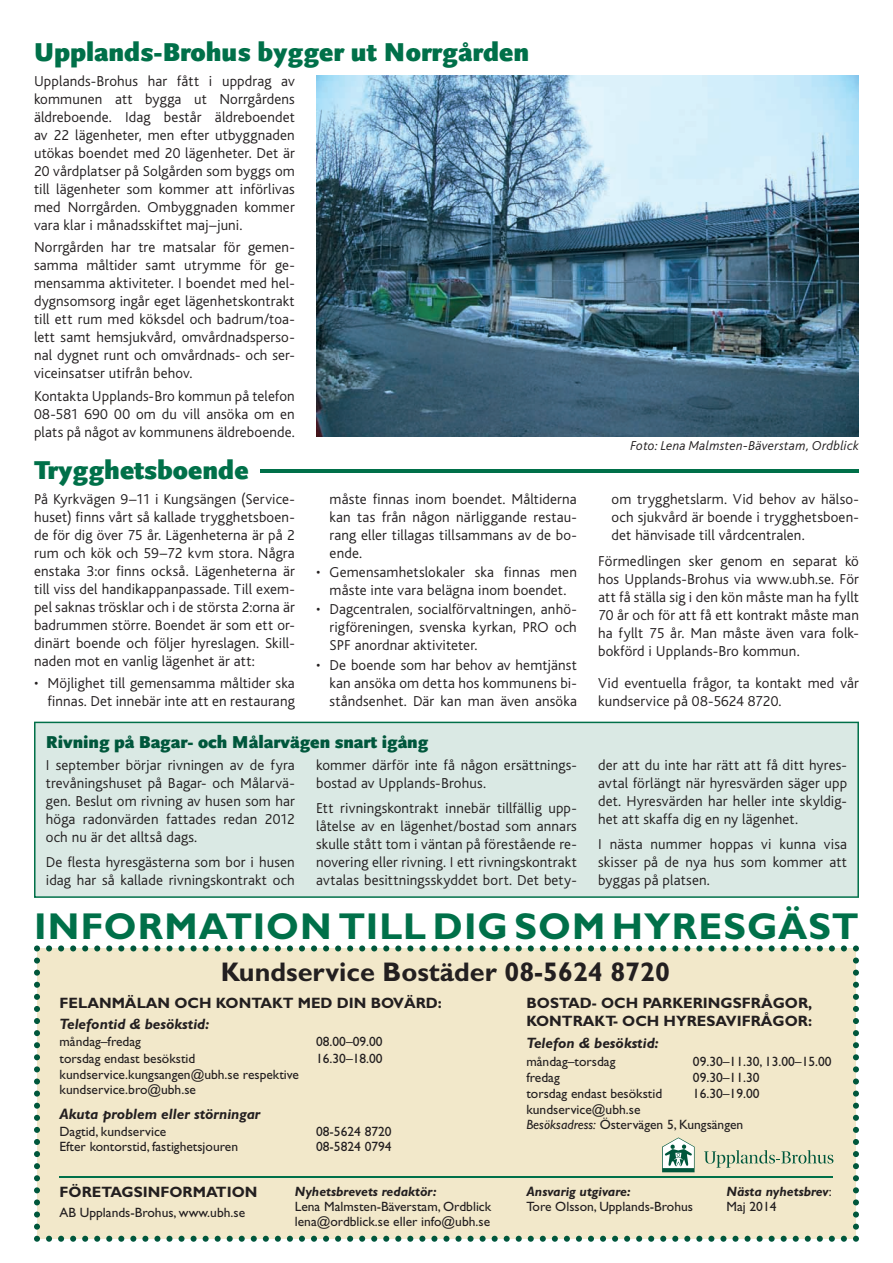
<style>
.page{position:relative;width:893px;height:1263px;background:#fff}
.page>*{position:absolute;margin:0;border:0;box-sizing:border-box;transform-origin:0 0}
.t1{font:700 37.5px "Gill Sans";letter-spacing:.03em;color:#007049}
.t2{font:900 27px "Scala Sans";color:#007049}
.t3{font:700 27px "Gill Sans";color:#231f20}
.t4{font:900 18px "Scala Sans";color:#00573c}
.t5{font:300 15px/18px "Bliss";letter-spacing:.01em;color:#231f20;text-align:justify}
.t6{font:700 15px/18px "Gill Sans";color:#231f20}
.t7{font:italic 700 15px "Gill Sans";color:#231f20}
.t8{font:13.5px/15px "Gill Sans";color:#231f20}
.t9{font:italic 700 13.5px/15px "Gill Sans";color:#231f20}
.t10{font:italic 300 13.5px "Bliss";letter-spacing:.015em;color:#231f20}
.s1{font-style:italic}
.s2{font-weight:400;font-style:normal}
</style>
<div class="page">
<div style="left:34px;top:945px;width:825px;height:297px;background:#f2e8ca"></div>
<svg style="left:704px;top:1150px;width:129px;height:18px"></svg>
<svg style="left:662px;top:1137px;width:33px;height:35px"></svg>
<hr style="left:60px;top:1176px;width:773px;height:1px;background:#007049">
<img style="left:316px;top:75px;width:543px;height:362px">
<hr style="left:260px;top:469px;width:599px;height:3px;background:#007049">
<div style="left:34px;top:722px;width:825px;height:176px;background:#dae9e4"></div>
<h2 class="t2" style="left:34px;top:38px;width:497px">Upplands-Brohus bygger ut Norrgården</h2>
<p class="t5" style="left:34px;top:72px;width:262px">Upplands-Brohus har fått i uppdrag av kommunen att bygga ut Norrgårdens äldreboende. Idag består äldreboendet av 22 lägenheter, men efter utbyggnaden utökas boendet med 20 lägenheter. Det är 20 vårdplatser på Solgården som byggs om till lägenheter som kommer att införlivas med Norrgården. Ombyggnaden kommer vara klar i månadsskiftet maj–juni.</p>
<p class="t5" style="left:34px;top:239px;width:262px">Norrgården har tre matsalar för gemen&shy;samma måltider samt utrymme för ge&shy;mensamma aktiviteter. I boendet med hel&shy;dygnsomsorg ingår eget lägenhetskontrakt till ett rum med köksdel och badrum/toa&shy;lett samt hemsjukvård, omvårdnadsperso&shy;nal dygnet runt och omvårdnads- och ser&shy;viceinsatser utifrån behov.</p>
<p class="t5" style="left:34px;top:387px;width:262px">Kontakta Upplands-Bro kommun på telefon 08-581 690 00 om du vill ansöka om en plats på något av kommunens äldreboende.</p>
<h2 class="t2" style="left:34px;top:456px;width:216px">Trygghetsboende</h2>
<p class="t5" style="left:34px;top:490px;width:262px">På Kyrkvägen 9–11 i Kungsängen (Service&shy;huset) finns vårt så kallade trygghetsboen&shy;de för dig över 75 år. Lägenheterna är på 2 rum och kök och 59–72 kvm stora. Några enstaka 3:or finns också. Lägenheterna är till viss del handikappanpassade. Till exem&shy;pel saknas trösklar och i de största 2:orna är badrummen större. Boendet är som ett or&shy;dinärt boende och följer hyreslagen. Skill&shy;naden mot en vanlig lägenhet är att:</p>
<p class="t5" style="left:34px;top:674px;width:262px;text-align:right">• Möjlighet till gemensamma måltider ska finnas. Det innebär inte att en restaurang</p>
<p class="t5" style="left:330px;top:490px;width:249px">måste finnas inom boendet. Måltiderna kan tas från någon närliggande restau&shy;rang eller tillagas tillsammans av de bo&shy;ende.</p>
<p class="t5" style="left:316px;top:563px;width:262px;text-align:center">• Gemensamhetslokaler ska finnas men måste inte vara belägna inom boendet.</p>
<p class="t5" style="left:330px;top:601px;width:249px;text-indent:-14px">• Dagcentralen, socialförvaltningen, anhö&shy;rigföreningen, svenska kyrkan, PRO och SPF anordnar aktiviteter.</p>
<p class="t5" style="left:330px;top:656px;width:249px;text-indent:-14px">• De boende som har behov av hemtjänst kan ansöka om detta hos kommunens bi&shy;ståndsenhet. Där kan man även ansöka</p>
<p class="t4" style="left:46px;top:732px;width:384px">Rivning på Bagar- och Målarvägen snart igång</p>
<p class="t5" style="left:46px;top:757px;width:250px">I september börjar rivningen av de fyra trevåningshuset på Bagar- och Målarvä&shy;gen. Beslut om rivning av husen som har höga radonvärden fattades redan 2012 och nu är det alltså dags.</p>
<p class="t5" style="left:46px;top:853px;width:250px">De flesta hyresgästerna som bor i husen idag har så kallade rivningskontrakt och</p>
<p class="t5" style="left:316px;top:757px;width:262px">kommer därför inte få någon ersättnings&shy;bostad av Upplands-Brohus.</p>
<p class="t5" style="left:316px;top:799px;width:262px">Ett rivningskontrakt innebär tillfällig upp&shy;låtelse av en lägenhet/bostad som annars skulle stått tom i väntan på förestående re&shy;novering eller rivning. I ett rivningskontrakt avtalas besittningsskyddet bort. Det bety-</p>
<p class="t10" style="left:630px;top:439px;width:230px">Foto: Lena Malmsten-Bäverstam, Ordblick</p>
<p class="t5" style="left:612px;top:490px;width:249px">om trygghetslarm. Vid behov av hälso&shy;och sjukvård är boende i trygghetsboen&shy;det hänvisade till vårdcentralen.</p>
<p class="t5" style="left:598px;top:553px;width:262px">Förmedlingen sker genom en separat kö hos Upplands-Brohus via www.ubh.se. För att få ställa sig i den kön måste man ha fyllt 70 år och för att få ett kontrakt måste man ha fyllt 75 år. Man måste även vara folk&shy;bokförd i Upplands-Bro kommun.</p>
<p class="t5" style="left:598px;top:674px;width:262px">Vid eventuella frågor, ta kontakt med vår kundservice på 08-5624 8720.</p>
<p class="t5" style="left:598px;top:757px;width:250px">der att du inte har rätt att få ditt hyres&shy;avtal förlängt när hyresvärden säger upp det. Hyresvärden har heller inte skyldig&shy;het att skaffa dig en ny lägenhet.</p>
<p class="t5" style="left:598px;top:835px;width:250px">I nästa nummer hoppas vi kunna visa skisser på de nya hus som kommer att byggas på platsen.</p>
<h1 class="t1" style="left:34px;top:904px;width:826px">INFORMATION TILL DIG SOM HYRESGÄST</h1>
<h2 class="t3" style="left:221px;top:956px;width:451px">Kundservice Bostäder 08-5624 8720</h2>
<p class="t6" style="left:60px;top:994px;width:384px">FELANMÄLAN OCH KONTAKT MED DIN BOVÄRD:</p>
<p class="t7" style="left:60px;top:1015px;width:151px">Telefontid &amp; besökstid:</p>
<p class="t8" style="left:60px;top:1034px;width:83px">måndag–fredag</p>
<p class="t8" style="left:316px;top:1034px;width:68px">08.00–09.00</p>
<p class="t8" style="left:60px;top:1050px;width:137px">torsdag endast besökstid</p>
<p class="t8" style="left:316px;top:1050px;width:68px">16.30–18.00</p>
<p class="t8" style="left:60px;top:1067px;width:241px">kundservice.kungsangen@ubh.se respektive kundservice.bro@ubh.se</p>
<p class="t7" style="left:60px;top:1105px;width:202px">Akuta problem eller störningar</p>
<p class="t8" style="left:60px;top:1124px;width:108px">Dagtid, kundservice</p>
<p class="t8" style="left:316px;top:1124px;width:77px">08-5624 8720</p>
<p class="t8" style="left:60px;top:1139px;width:180px">Efter kontorstid, fastighetsjouren</p>
<p class="t8" style="left:316px;top:1139px;width:77px">08-5824 0794</p>
<p class="t6" style="left:60px;top:1183px;width:199px">FÖRETAGSINFORMATION</p>
<p class="t8" style="left:60px;top:1204px;width:187px">AB Upplands-Brohus, www.ubh.se</p>
<p class="t9" style="left:295px;top:1184px;width:143px">Nyhetsbrevets redaktör:</p>
<p class="t8" style="left:295px;top:1199px;width:198px">Lena Malmsten-Bäverstam, Ordblick lena@ordblick.se eller info@ubh.se</p>
<p class="t6" style="left:526px;top:994px;width:287px">BOSTAD- OCH PARKERINGSFRÅGOR,<br>KONTRAKT- OCH HYRESAVIFRÅGOR:</p>
<p class="t7" style="left:526px;top:1035px;width:134px">Telefon &amp; besökstid:</p>
<p class="t8" style="left:526px;top:1053px;width:90px">måndag–torsdag</p>
<p class="t8" style="left:693px;top:1053px;width:140px">09.30–11.30, 13.00–15.00</p>
<p class="t8" style="left:526px;top:1070px;width:35px">fredag</p>
<p class="t8" style="left:693px;top:1070px;width:68px">09.30–11.30</p>
<p class="t8" style="left:526px;top:1086px;width:137px">torsdag endast besökstid</p>
<p class="t8" style="left:693px;top:1086px;width:68px">16.30–19.00</p>
<p class="t8" style="left:526px;top:1102px;width:218px">kundservice@ubh.se<br><span class="s1">Besöksadress:</span> Östervägen 5, Kungsängen</p>
<p class="t9" style="left:526px;top:1184px;width:106px">Ansvarig utgivare:</p>
<p class="t8" style="left:526px;top:1199px;width:168px">Tore Olsson, Upplands-Brohus</p>
<p class="t9" style="left:726px;top:1184px;width:107px">Nästa nyhetsbrev<span class="s2">:<br>Maj 2014</span></p>
</div>
